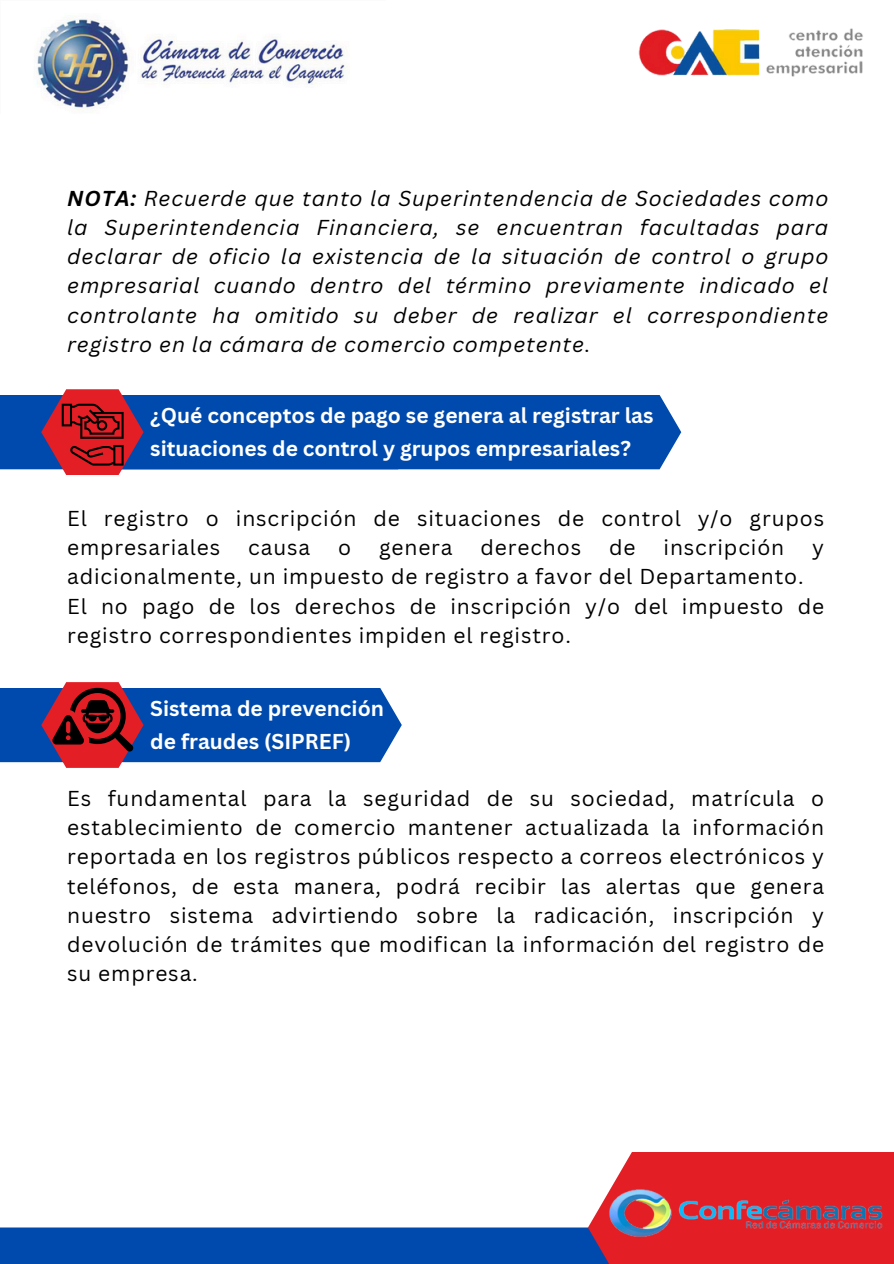
<style>
.page{position:relative;width:894px;height:1264px;background:#fff}
.page>*{position:absolute;margin:0;border:0;box-sizing:border-box;transform-origin:0 0}
.t1{font:21px/29.2px "Canva Sans";letter-spacing:.04em;color:#000}
.t2{font:italic 21px/29.2px "Canva Sans";letter-spacing:.04em;color:#000;text-align:justify}
.t3{font:700 21px/32.7px "Canva Sans";color:#fff}
.s1{font-weight:700}
</style>
<div class="page">
<div style="left:419px;top:395px;width:262px;height:74px;background:#004aad"></div>
<div style="left:0;top:688px;width:401px;height:74px;background:#004aad"></div>
<div style="left:0;top:1227px;width:634px;height:36px;background:#004aad"></div>
<img style="left:37px;top:18px;width:311px;height:94px">
<img style="left:638px;top:28px;width:225px;height:49px">
<img style="left:591px;top:1152px;width:302px;height:111px">
<svg style="left:0;top:389px;width:419px;height:86px;background:#40569c"></svg>
<svg style="left:41px;top:682px;width:102px;height:86px"></svg>
<p class="t2" style="left:67px;top:183px;width:762px"><span class="s1">NOTA:</span> Recuerde que tanto la Superintendencia de Sociedades como la Superintendencia Financiera, se encuentran facultadas para declarar de oficio la existencia de la situación de control o grupo empresarial cuando dentro del término previamente indicado el controlante ha omitido su deber de realizar el correspondiente registro en la cámara de comercio competente.</p>
<p class="t3" style="left:150px;top:398px;width:504px">¿Qué conceptos de pago se genera al registrar las situaciones de control y grupos empresariales?</p>
<p class="t1" style="left:67px;top:503px;width:758px">El registro o inscripción de situaciones de control y/o grupos empresariales</p>
<p class="t1" style="left:248px;top:532px;width:63px">causa</p>
<p class="t1" style="left:338px;top:532px;width:14px">o</p>
<p class="t1" style="left:379px;top:532px;width:75px">genera</p>
<p class="t1" style="left:480px;top:532px;width:102px">derechos</p>
<p class="t1" style="left:609px;top:532px;width:28px">de</p>
<p class="t1" style="left:663px;top:532px;width:122px">inscripción</p>
<p class="t1" style="left:812px;top:532px;width:13px">y</p>
<p class="t1" style="left:67px;top:561px;width:737px">adicionalmente, un impuesto de registro a favor del Departamento.</p>
<p class="t1" style="left:67px;top:591px;width:758px">El no pago de los derechos de inscripción y/o del impuesto de registro correspondientes impiden el registro.</p>
<h1 class="t3" style="left:150px;top:692px;width:235px">Sistema de prevención de fraudes (SIPREF)</h1>
<h1 class="t1" style="left:67px;top:783px;width:758px;text-align:justify">Es fundamental para la seguridad de su sociedad, matrícula o establecimiento de comercio mantener actualizada la información reportada en los registros públicos respecto a correos electrónicos y teléfonos, de esta manera, podrá recibir las alertas que genera nuestro sistema advirtiendo sobre la radicación, inscripción y devolución de trámites que modifican la información del registro de su empresa.</h1>
</div>
